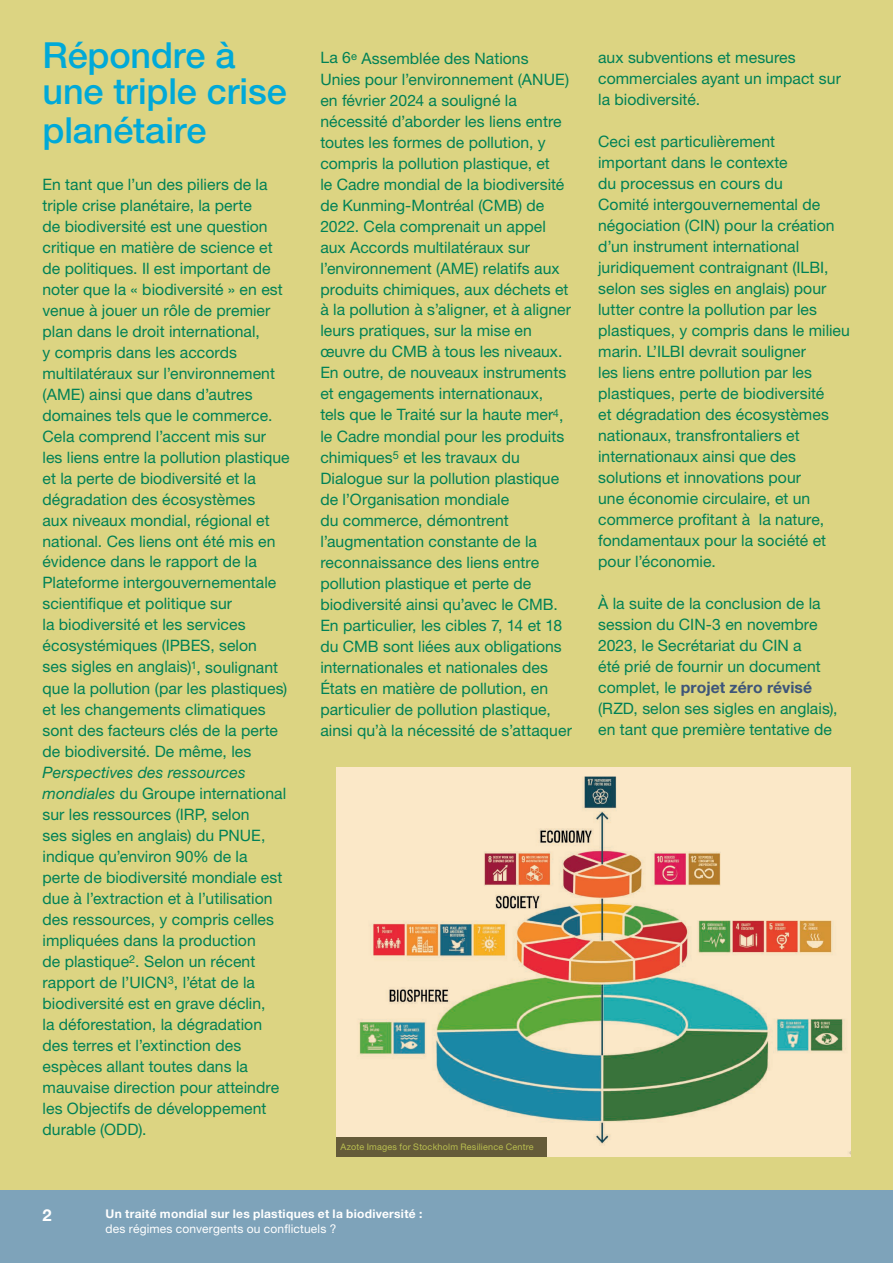
<style>
.page{position:relative;width:893px;height:1263px;background:#fff}
.page>*{position:absolute;margin:0;border:0;box-sizing:border-box;transform-origin:0 0}
.t1{font:500 36px/37.5px "Helvetica Neue LT Std";letter-spacing:-.005em;color:#00a9d8}
.t2{font:700 16.5px "Helvetica Neue LT Std";color:#fff}
.t3{font:15.75px/21px "Helvetica Neue LT Std";color:#008156}
.t4{font:700 12px "Helvetica Neue LT Std";letter-spacing:.025em;color:#fff}
.t5{font:12px "Helvetica Neue LT Std";letter-spacing:.015em;color:#fff}
.t6{font:9px "Helvetica Neue LT Std";letter-spacing:.02em;color:#b9be50}
.s1{font-style:italic}
.s2{font-weight:700;color:#3d557a}
</style>
<div class="page">
<div style="left:0;top:1190px;width:893px;height:73px;background:#7ea3ba"></div>
<div style="left:0;top:0;width:893px;height:1190px;background:#dcd482"></div>
<img style="left:336px;top:767px;width:514px;height:390px">
<div style="left:336px;top:1137px;width:210px;height:20px;background:#655b39"></div>
<h1 class="t1" style="left:43px;top:36px;width:246px">Répondre à une triple crise planétaire</h1>
<p class="t3" style="left:43px;top:173px;width:249px">En tant que l’un des piliers de la triple crise planétaire, la perte<br>de biodiversité est une question critique en matière de science et de politiques. Il est important de noter que la « biodiversité » en est venue à jouer un rôle de premier plan dans le droit international,<br>y compris dans les accords multilatéraux sur l’environnement (AME) ainsi que dans d’autres domaines tels que le commerce.<br>Cela comprend l’accent mis sur les liens entre la pollution plastique et la perte de biodiversité et la dégradation des écosystèmes<br>aux niveaux mondial, régional et national. Ces liens ont été mis en évidence dans le rapport de la<br>Plateforme intergouvernementale scientifique et politique sur<br>la biodiversité et les services écosystémiques (IPBES, selon<br>ses sigles en anglais)<sup>1</sup>, soulignant que la pollution (par les plastiques) et les changements climatiques sont des facteurs clés de la perte de biodiversité. De même, les</p>
<p class="t3" style="left:43px;top:761px;width:245px"><span class="s1">Perspectives des ressources mondiales</span> du Groupe international sur les ressources (IRP, selon<br>ses sigles en anglais) du PNUE, indique qu’environ 90% de la perte de biodiversité mondiale est due à l’extraction et à l’utilisation des ressources, y compris celles impliquées dans la production<br>de plastique<sup>2</sup>. Selon un récent rapport de l’UICN<sup>3</sup>, l’état de la biodiversité est en grave déclin,<br>la déforestation, la dégradation des terres et l’extinction des espèces allant toutes dans la mauvaise direction pour atteindre les Objectifs de développement durable (ODD).</p>
<p class="t3" style="left:320px;top:47px;width:253px">La 6<sup>e</sup> Assemblée des Nations Unies pour l’environnement (ANUE) en février 2024 a souligné la nécessité d’aborder les liens entre toutes les formes de pollution, y compris la pollution plastique, et<br>le Cadre mondial de la biodiversité de Kunming-Montréal (CMB) de 2022. Cela comprenait un appel aux Accords multilatéraux sur l’environnement (AME) relatifs aux produits chimiques, aux déchets et à la pollution à s’aligner, et à aligner leurs pratiques, sur la mise en œuvre du CMB à tous les niveaux.<br>En outre, de nouveaux instruments et engagements internationaux,<br>tels que le Traité sur la haute mer<sup>4</sup>, le Cadre mondial pour les produits chimiques<sup>5</sup> et les travaux du Dialogue sur la pollution plastique de l’Organisation mondiale<br>du commerce, démontrent l’augmentation constante de la reconnaissance des liens entre pollution plastique et perte de biodiversité ainsi qu’avec le CMB.<br>En particulier, les cibles 7, 14 et 18 du CMB sont liées aux obligations internationales et nationales des États en matière de pollution, en particulier de pollution plastique, ainsi qu’à la nécessité de s’attaquer</p>
<p class="t3" style="left:598px;top:47px;width:244px">aux subventions et mesures commerciales ayant un impact sur la biodiversité.</p>
<p class="t3" style="left:598px;top:131px;width:253px">Ceci est particulièrement<br>important dans le contexte<br>du processus en cours du<br>Comité intergouvernemental de négociation (CIN) pour la création d’un instrument international juridiquement contraignant (ILBI, selon ses sigles en anglais) pour lutter contre la pollution par les plastiques, y compris dans le milieu marin. L’ILBI devrait souligner<br>les liens entre pollution par les plastiques, perte de biodiversité<br>et dégradation des écosystèmes nationaux, transfrontaliers et internationaux ainsi que des solutions et innovations pour<br>une économie circulaire, et un commerce profitant à la nature, fondamentaux pour la société et pour l’économie.</p>
<p class="t3" style="left:598px;top:593px;width:241px">À la suite de la conclusion de la session du CIN-3 en novembre<br>2023, le Secrétariat du CIN a<br>été prié de fournir un document complet, le <span class="s2">projet zéro révisé </span>(RZD, selon ses sigles en anglais), en tant que première tentative de</p>
<p class="t6" style="left:340px;top:1142px;width:195px">Azote Images for Stockholm Resilience Centre</p>
<p class="t2" style="left:43px;top:1205px;width:11px">2</p>
<p class="t4" style="left:106px;top:1206px;width:318px">Un traité mondial sur les plastiques et la biodiversité :</p>
<p class="t5" style="left:106px;top:1221px;width:232px">des régimes convergents ou conflictuels ?</p>
</div>
